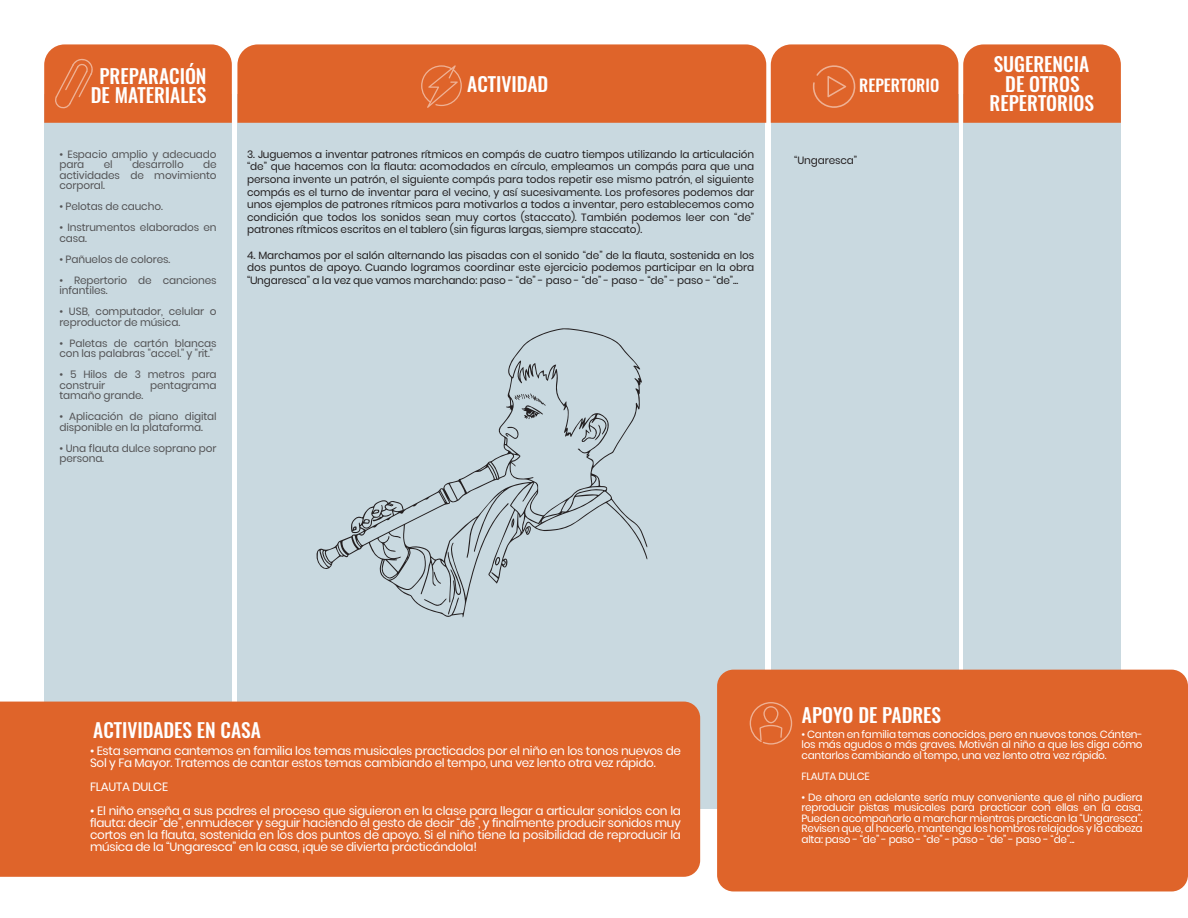
<style>
.page{position:relative;width:1188px;height:918px;background:#fff}
.page>*{position:absolute;margin:0;border:0;box-sizing:border-box;transform-origin:0 0}
.t1{font:500 19.5px/19.5px "Oswald";color:#fff;text-align:center}
.t2{font:500 16.5px "Oswald";color:#fff}
.t3{font:12px/12px "Poppins";letter-spacing:-.025em;color:#fff}
.t4{font:10.5px/12.6px "Poppins";letter-spacing:-.01em;color:#231f20;text-align:justify}
.t5{font:10.5px/10.5px "Poppins";letter-spacing:-.025em;color:#fff;text-align:justify}
.t6{font:10.5px/10.5px "Poppins";letter-spacing:-.01em;color:#535355}
</style>
<div class="page">
<div style="left:963px;top:94px;width:158px;height:715px;background:#c9d9e0"></div>
<div style="left:771px;top:94px;width:188px;height:715px;background:#c9d9e0"></div>
<div style="left:237px;top:94px;width:528px;height:715px;background:#c9d9e0"></div>
<div style="left:44px;top:94px;width:188px;height:715px;background:#c9d9e0"></div>
<div style="left:717px;top:670px;width:471px;height:221px;background:#df642a;border-radius:16px"></div>
<div style="left:0;top:702px;width:700px;height:175px;background:#df642a"></div>
<svg style="left:750px;top:702px;width:42px;height:43px"></svg>
<div style="left:44px;top:44px;width:1077px;height:79px;background:#df642a"></div>
<svg style="left:316px;top:328px;width:331px;height:290px"></svg>
<svg style="left:525px;top:526px;width:6px;height:9px"></svg>
<svg style="left:424px;top:552px;width:37px;height:63px"></svg>
<svg style="left:505px;top:426px;width:14px;height:13px"></svg>
<svg style="left:595px;top:425px;width:7px;height:15px"></svg>
<svg style="left:514px;top:393px;width:32px;height:26px"></svg>
<svg style="left:494px;top:557px;width:6px;height:9px"></svg>
<svg style="left:511px;top:518px;width:4px;height:10px"></svg>
<h1 class="t1" style="left:91px;top:66px;width:117px">PREPARACIÓN<br>DE MATERIALES</h1>
<p class="t6" style="left:59px;top:149px;width:159px">• Espacio amplio y adecuado para</p>
<p class="t6" style="left:59px;top:159px;width:159px;text-align:justify;text-indent:144px">de actividades de movimiento corporal.</p>
<p class="t6" style="left:59px;top:201px;width:105px">• Pelotas de caucho.</p>
<p class="t6" style="left:59px;top:222px;width:159px">• Instrumentos elaborados en casa.</p>
<p class="t6" style="left:59px;top:254px;width:112px">• Pañuelos de colores.</p>
<p class="t6" style="left:59px;top:275px;width:159px">• Repertorio de canciones infantiles.</p>
<p class="t6" style="left:59px;top:306px;width:159px">• USB, computador, celular o reproductor de música.</p>
<p class="t6" style="left:59px;top:338px;width:159px">• Paletas de cartón blancas con las palabras "accel." y "rit."</p>
<p class="t6" style="left:59px;top:369px;width:159px">• 5 Hilos de 3 metros para construir</p>
<p class="t6" style="left:104px;top:159px;width:10px">el</p>
<p class="t6" style="left:132px;top:159px;width:53px">desarrollo</p>
<p class="t6" style="left:150px;top:380px;width:68px">pentagrama</p>
<p class="t6" style="left:59px;top:390px;width:85px">tamaño grande.</p>
<p class="t6" style="left:59px;top:411px;width:159px">• Aplicación de piano digital disponible en la plataforma.</p>
<p class="t6" style="left:59px;top:443px;width:159px">• Una flauta dulce soprano por persona.</p>
<h1 class="t1" style="left:467px;top:75px;width:83px">ACTIVIDAD</h1>
<p class="t4" style="left:247px;top:148px;width:509px">3. Juguemos a inventar patrones rítmicos en compás de cuatro tiempos utilizando la articulación “de” que hacemos con la flauta: acomodados en círculo, empleamos un compás para que una persona invente un patrón, el siguiente compás para todos repetir ese mismo patrón, el siguiente compás es el turno de inventar para el vecino, y así sucesivamente. Los profesores podemos dar unos ejemplos de patrones rítmicos para motivarlos a todos a inventar, pero establecemos como condición que todos los sonidos sean muy cortos (staccato). También podemos leer con “de” patrones rítmicos escritos en el tablero (sin figuras largas, siempre staccato).</p>
<p class="t4" style="left:247px;top:249px;width:509px">4. Marchamos por el salón alternando las pisadas con el sonido “de” de la flauta, sostenida en los dos puntos de apoyo. Cuando logramos coordinar este ejercicio podemos participar en la obra “Ungaresca” a la vez que vamos marchando: paso - “de” - paso - “de” - paso - “de” - paso - “de”...</p>
<h2 class="t2" style="left:859px;top:74px;width:82px">REPERTORIO</h2>
<p class="t4" style="left:794px;top:154px;width:65px">“Ungaresca”</p>
<h1 class="t1" style="left:990px;top:55px;width:106px">SUGERENCIA<br>DE OTROS<br>REPERTORIOS</h1>
<h1 class="t1" style="left:93px;top:720px;width:169px">ACTIVIDADES EN CASA</h1>
<p class="t3" style="left:90px;top:745px;width:592px">• Esta semana cantemos en familia los temas musicales practicados por el niño en los tonos nuevos de<br>Sol y Fa Mayor. Tratemos de cantar estos temas cambiando el tempo, una vez lento otra vez rápido.</p>
<p class="t3" style="left:90px;top:781px;width:80px">FLAUTA DULCE</p>
<p class="t3" style="left:90px;top:805px;width:592px;text-align:justify">• El niño enseña a sus padres el proceso que siguieron en la clase para llegar a articular sonidos con la flauta: decir “de”, enmudecer y seguir haciendo el gesto de decir “de”, y finalmente producir sonidos muy cortos en la flauta, sostenida en los dos puntos de apoyo. Si el niño tiene la posibilidad de reproducir la música de la “Ungaresca” en la casa, ¡que se divierta practicándola!</p>
<h1 class="t1" style="left:802px;top:705px;width:141px">APOYO DE PADRES</h1>
<p class="t5" style="left:802px;top:729px;width:343px">• Canten en familia temas conocidos, pero en nuevos tonos. Cánten&shy;los más agudos o más graves. Motiven al niño a que les diga cómo cantarlos cambiando el tempo, una vez lento otra vez rápido.</p>
<p class="t5" style="left:802px;top:771px;width:70px">FLAUTA DULCE</p>
<p class="t5" style="left:802px;top:792px;width:343px">• De ahora en adelante sería muy conveniente que el niño pudiera reproducir pistas musicales para practicar con ellas en la casa.<br>Pueden acompañarlo a marchar mientras practican la “Ungaresca”.<br>Revisen que, al hacerlo, mantenga los hombros relajados y la cabeza alta: paso - “de” - paso - “de” - paso - “de” - paso - “de”...</p>
</div>
